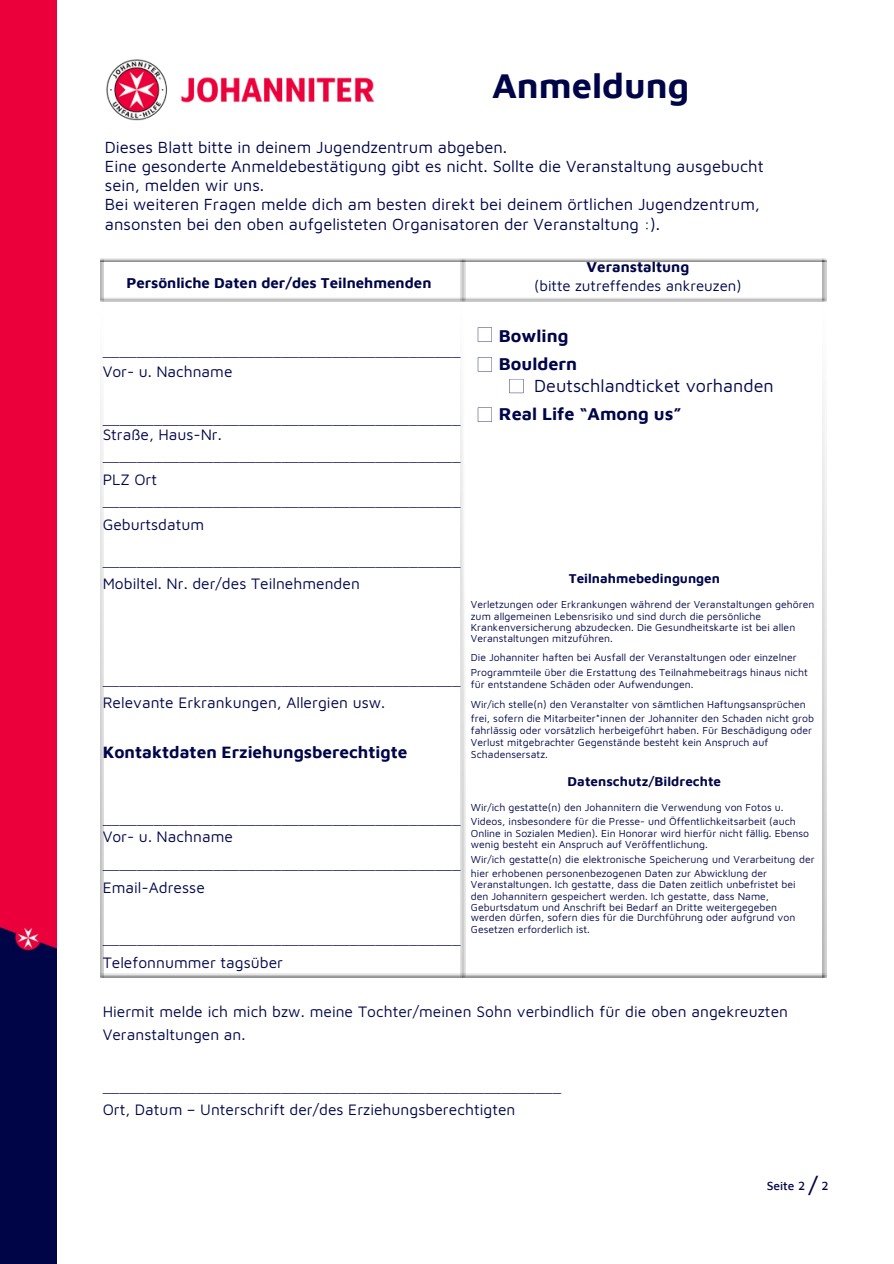
<style>
.page{position:relative;width:894px;height:1264px;background:#fff}
.page>*{position:absolute;margin:0;border:0;box-sizing:border-box;transform-origin:0 0}
.t1{font:700 36px "Maven Pro";color:#000548}
.t2{font:500 22.5px "Maven Pro";color:#000548}
.t3{font:700 18px "Maven Pro";color:#000548}
.t4{font:18px "Maven Pro";color:#000548}
.t5{font:700 17.25px "Maven Pro";color:#000548}
.t6{font:16.5px/19.2px "Maven Pro";color:#000548}
.t7{font:15.6px/22.5px "Maven Pro";color:#000548}
.t8{font:15px/19.2px "Maven Pro";color:#000548;text-align:center}
.t9{font:700 15px "Maven Pro";color:#000548}
.t10{font:700 13.5px "Maven Pro";letter-spacing:.005em;color:#000548}
.t11{font:500 12px "Maven Pro";color:#000548}
.t12{font:10.5px/11.2px "Maven Pro";color:#000548}
.s1{font-weight:700}
</style>
<div class="page">
<img style="left:107px;top:59px;width:267px;height:62px">
<img style="left:0;top:1px;width:57px;height:1262px">
<img style="left:100px;top:260px;width:4px;height:37px">
<img style="left:460px;top:260px;width:5px;height:37px">
<img style="left:822px;top:260px;width:3px;height:37px">
<img style="left:462px;top:297px;width:360px;height:5px">
<svg style="left:822px;top:297px;width:3px;height:5px"></svg>
<img style="left:100px;top:390px;width:4px;height:583px">
<img style="left:460px;top:390px;width:5px;height:583px">
<img style="left:462px;top:973px;width:360px;height:4px">
<img style="left:822px;top:393px;width:3px;height:580px">
<svg style="left:822px;top:973px;width:3px;height:4px"></svg>
<svg style="left:477px;top:327px;width:15px;height:15px"></svg>
<svg style="left:477px;top:357px;width:15px;height:14px"></svg>
<svg style="left:509px;top:379px;width:14px;height:14px"></svg>
<svg style="left:477px;top:407px;width:15px;height:15px"></svg>
<h3 class="t1" style="left:492px;top:64px;width:198px">Anmeldung</h3>
<h6 class="t6" style="left:105px;top:137px;width:660px">Dieses Blatt bitte in deinem Jugendzentrum abgeben.<br>Eine gesonderte Anmeldebestätigung gibt es nicht. Sollte die Veranstaltung ausgebucht sein, melden wir uns.<br>Bei weiteren Fragen melde dich am besten direkt bei deinem örtlichen Jugendzentrum, ansonsten bei den oben aufgelisteten Organisatoren der Veranstaltung :).</h6>
<h5 class="t9" style="left:126px;top:273px;width:306px">Persönliche Daten der/des Teilnehmenden</h5>
<h5 class="t8" style="left:534px;top:257px;width:209px"><span class="s1">Veranstaltung<br></span>(bitte zutreffendes ankreuzen)</h5>
<p class="t7" style="left:103px;top:341px;width:359px;line-height:20.2px">__________________________________________<br>Vor- u. Nachname</p>
<p class="t7" style="left:103px;top:411px;width:359px;line-height:14.7px">__________________________________________<br>Straße, Haus-Nr.</p>
<p class="t7" style="left:103px;top:445px;width:359px">__________________________________________<br>PLZ Ort __________________________________________<br>Geburtsdatum</p>
<p class="t7" style="left:103px;top:549px;width:359px">__________________________________________<br>Mobiltel. Nr. der/des Teilnehmenden</p>
<p class="t7" style="left:103px;top:668px;width:359px">__________________________________________<br>Relevante Erkrankungen, Allergien usw.</p>
<h2 class="t5" style="left:103px;top:741px;width:306px">Kontaktdaten Erziehungsberechtigte</h2>
<p class="t7" style="left:103px;top:810px;width:359px;line-height:16.8px">__________________________________________<br>Vor- u. Nachname</p>
<p class="t7" style="left:103px;top:853px;width:359px">__________________________________________<br>Email-Adresse</p>
<p class="t7" style="left:103px;top:928px;width:359px">__________________________________________<br>Telefonnummer tagsüber</p>
<p class="t3" style="left:498px;top:324px;width:71px">Bowling</p>
<p class="t3" style="left:498px;top:352px;width:80px">Bouldern</p>
<p class="t4" style="left:534px;top:374px;width:241px">Deutschlandticket vorhanden</p>
<h5 class="t3" style="left:498px;top:402px;width:184px">Real Life “Among us”</h5>
<p class="t10" style="left:568px;top:570px;width:153px">Teilnahmebedingungen</p>
<h6 class="t12" style="left:470px;top:598px;width:345px">Verletzungen oder Erkrankungen während der Veranstaltungen gehören zum allgemeinen Lebensrisiko und sind durch die persönliche Krankenversicherung abzudecken. Die Gesundheitskarte ist bei allen Veranstaltungen mitzuführen.</h6>
<p class="t12" style="left:470px;top:651px;width:327px">Die Johanniter haften bei Ausfall der Veranstaltungen oder einzelner</p>
<p class="t12" style="left:470px;top:666px;width:338px">Programmteile über die Erstattung des Teilnahmebeitrags hinaus nicht</p>
<p class="t12" style="left:470px;top:678px;width:224px">für entstandene Schäden oder Aufwendungen.</p>
<p class="t12" style="left:470px;top:699px;width:336px">Wir/ich stelle(n) den Veranstalter von sämtlichen Haftungsansprüchen</p>
<p class="t12" style="left:470px;top:712px;width:344px">frei, sofern die Mitarbeiter*innen der Johanniter den Schaden nicht grob</p>
<p class="t12" style="left:470px;top:724px;width:342px">fahrlässig oder vorsätzlich herbeigeführt haben. Für Beschädigung oder</p>
<p class="t12" style="left:470px;top:736px;width:299px">Verlust mitgebrachter Gegenstände besteht kein Anspruch auf</p>
<p class="t12" style="left:470px;top:748px;width:78px">Schadensersatz.</p>
<p class="t10" style="left:567px;top:773px;width:155px">Datenschutz/Bildrechte</p>
<p class="t12" style="left:470px;top:799px;width:326px;line-height:14.7px">Wir/ich gestatte(n) den Johannitern die Verwendung von Fotos u.<br>Videos, insbesondere für die Presse- und Öffentlichkeitsarbeit (auch</p>
<p class="t12" style="left:470px;top:827px;width:340px">Online in Sozialen Medien). Ein Honorar wird hierfür nicht fällig. Ebenso</p>
<p class="t12" style="left:470px;top:838px;width:238px">wenig besteht ein Anspruch auf Veröffentlichung.</p>
<p class="t12" style="left:470px;top:851px;width:345px;line-height:14.7px">Wir/ich gestatte(n) die elektronische Speicherung und Verarbeitung der hier erhobenen personenbezogenen Daten zur Abwicklung der</p>
<p class="t12" style="left:470px;top:878px;width:326px">Veranstaltungen. Ich gestatte, dass die Daten zeitlich unbefristet bei</p>
<p class="t12" style="left:470px;top:890px;width:300px">den Johannitern gespeichert werden. Ich gestatte, dass Name,</p>
<p class="t12" style="left:470px;top:901px;width:307px">Geburtsdatum und Anschrift bei Bedarf an Dritte weitergegeben</p>
<h5 class="t12" style="left:470px;top:911px;width:326px">werden dürfen, sofern dies für die Durchführung oder aufgrund von</h5>
<h2 class="t12" style="left:470px;top:923px;width:121px">Gesetzen erforderlich ist.</h2>
<h5 class="t7" style="left:103px;top:1000px;width:686px">Hiermit melde ich mich bzw. meine Tochter/meinen Sohn verbindlich für die oben angekreuzten<br>Veranstaltungen an.</h5>
<h2 class="t7" style="left:103px;top:1075px;width:460px">______________________________________________________<br>Ort, Datum – Unterschrift der/des Erziehungsberechtigten</h2>
<h2 class="t11" style="left:766px;top:1178px;width:40px">Seite 2</h2>
<h5 class="t2" style="left:808px;top:1171px;width:11px">/</h5>
<h5 class="t11" style="left:821px;top:1178px;width:9px">2</h5>
</div>
